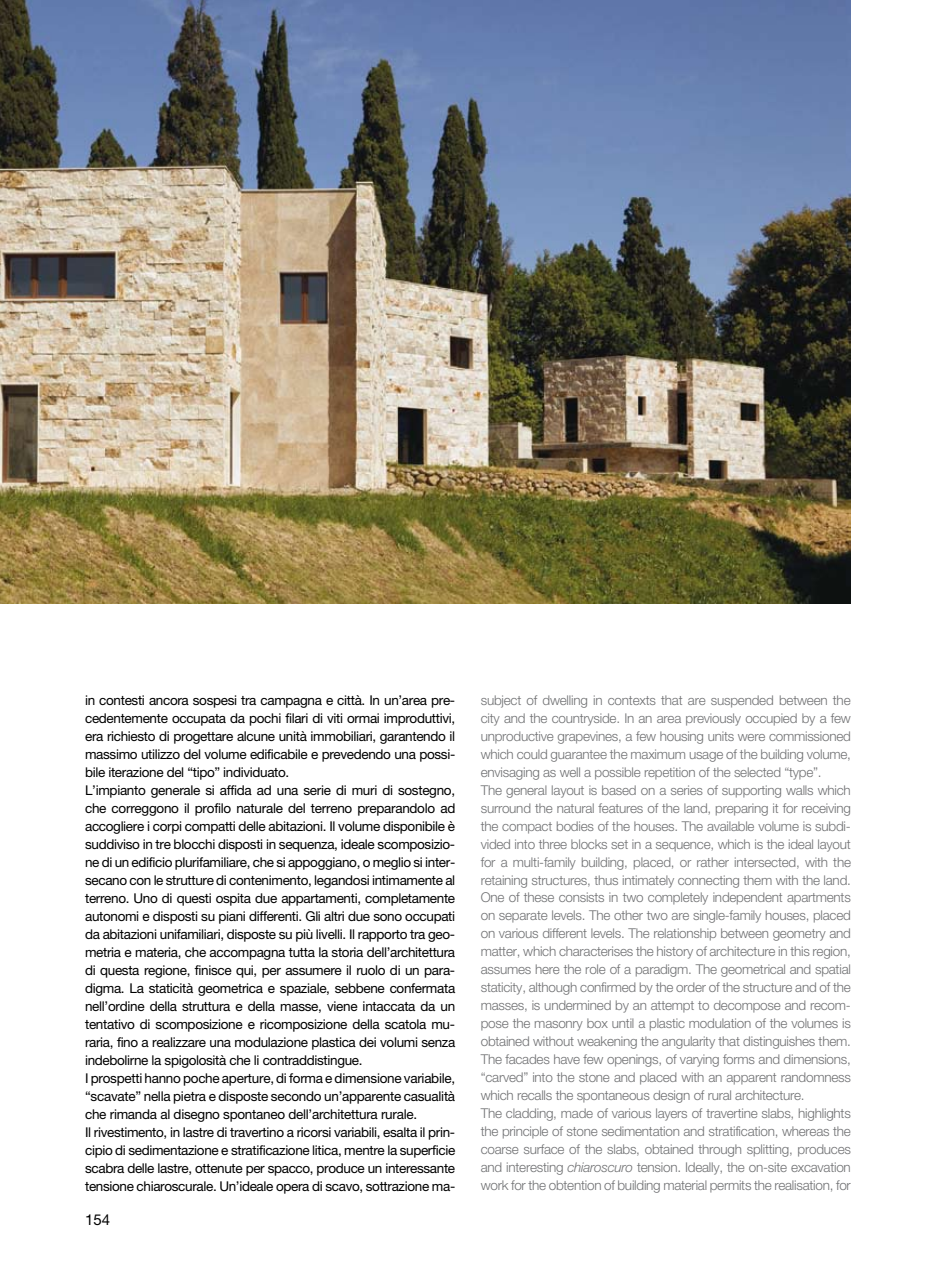
<style>
.page{position:relative;width:936px;height:1263px;background:#fff}
.page>*{position:absolute;margin:0;border:0;box-sizing:border-box;transform-origin:0 0}
.t1{font:15px "Helvetica Neue";color:#000}
.t2{font:300 13.5px/18px "Helvetica Neue";letter-spacing:-.02em;color:#707173}
.t3{font:13.5px/18px "Helvetica Neue";letter-spacing:-.025em;color:#000}
.s1{font-style:italic}
</style>
<div class="page">
<img style="left:0;top:0;width:850px;height:604px">
<p class="t3" style="left:85px;top:691px;width:372px">in contesti ancora sospesi tra campagna e città. In un’area pre&shy;cedentemente occupata da pochi filari di viti ormai improduttivi, era richiesto di progettare alcune unità immobiliari, garantendo il massimo utilizzo del volume edificabile e prevedendo una possi&shy;bile iterazione del “tipo” individuato.<br>L’impianto generale si affida ad una serie di muri di sostegno, che correggono il profilo naturale del terreno preparandolo ad accogliere i corpi compatti delle abitazioni. Il volume disponibile è suddiviso in tre blocchi disposti in sequenza, ideale scomposizio&shy;ne di un edificio plurifamiliare, che si appoggiano, o meglio si inter&shy;secano con le strutture di contenimento, legandosi intimamente al terreno. Uno di questi ospita due appartamenti, completamente autonomi e disposti su piani differenti. Gli altri due sono occupati da abitazioni unifamiliari, disposte su più livelli. Il rapporto tra geo&shy;metria e materia, che accompagna tutta la storia dell’architettura di questa regione, finisce qui, per assumere il ruolo di un para&shy;digma. La staticità geometrica e spaziale, sebbene confermata nell’ordine della struttura e della masse, viene intaccata da un tentativo di scomposizione e ricomposizione della scatola mu&shy;raria, fino a realizzare una modulazione plastica dei volumi senza indebolirne la spigolosità che li contraddistingue.<br>I prospetti hanno poche aperture, di forma e dimensione variabile, “scavate” nella pietra e disposte secondo un’apparente casualità che rimanda al disegno spontaneo dell’architettura rurale.<br>Il rivestimento, in lastre di travertino a ricorsi variabili, esalta il prin&shy;cipio di sedimentazione e stratificazione litica, mentre la superficie scabra delle lastre, ottenute per spacco, produce un interessante tensione chiaroscurale. Un’ideale opera di scavo, sottrazione ma-</p>
<p class="t2" style="left:480px;top:690px;width:372px">subject of dwelling in contexts that are suspended between the city and the countryside. In an area previously occupied by a few unproductive grapevines, a few housing units were commissioned which could guarantee the maximum usage of the building volume, envisaging as well a possible repetition of the selected “type”.<br>The general layout is based on a series of supporting walls which surround the natural features of the land, preparing it for receiving the compact bodies of the houses. The available volume is subdi&shy;vided into three blocks set in a sequence, which is the ideal layout for a multi-family building, placed, or rather intersected, with the retaining structures, thus intimately connecting them with the land.<br>One of these consists in two completely independent apartments on separate levels. The other two are single-family houses, placed on various different levels. The relationship between geometry and matter, which characterises the history of architecture in this region, assumes here the role of a paradigm. The geometrical and spatial staticity, although confirmed by the order of the structure and of the masses, is undermined by an attempt to decompose and recom&shy;pose the masonry box until a plastic modulation of the volumes is obtained without weakening the angularity that distinguishes them.<br>The facades have few openings, of varying forms and dimensions, “carved” into the stone and placed with an apparent randomness which recalls the spontaneous design of rural architecture.<br>The cladding, made of various layers of travertine slabs, highlights the principle of stone sedimentation and stratification, whereas the coarse surface of the slabs, obtained through splitting, produces and interesting <span class="s1">chiaroscuro</span> tension. Ideally, the on-site excavation work for the obtention of building material permits the realisation, for</p>
<p class="t1" style="left:85px;top:1210px;width:27px">154</p>
</div>
